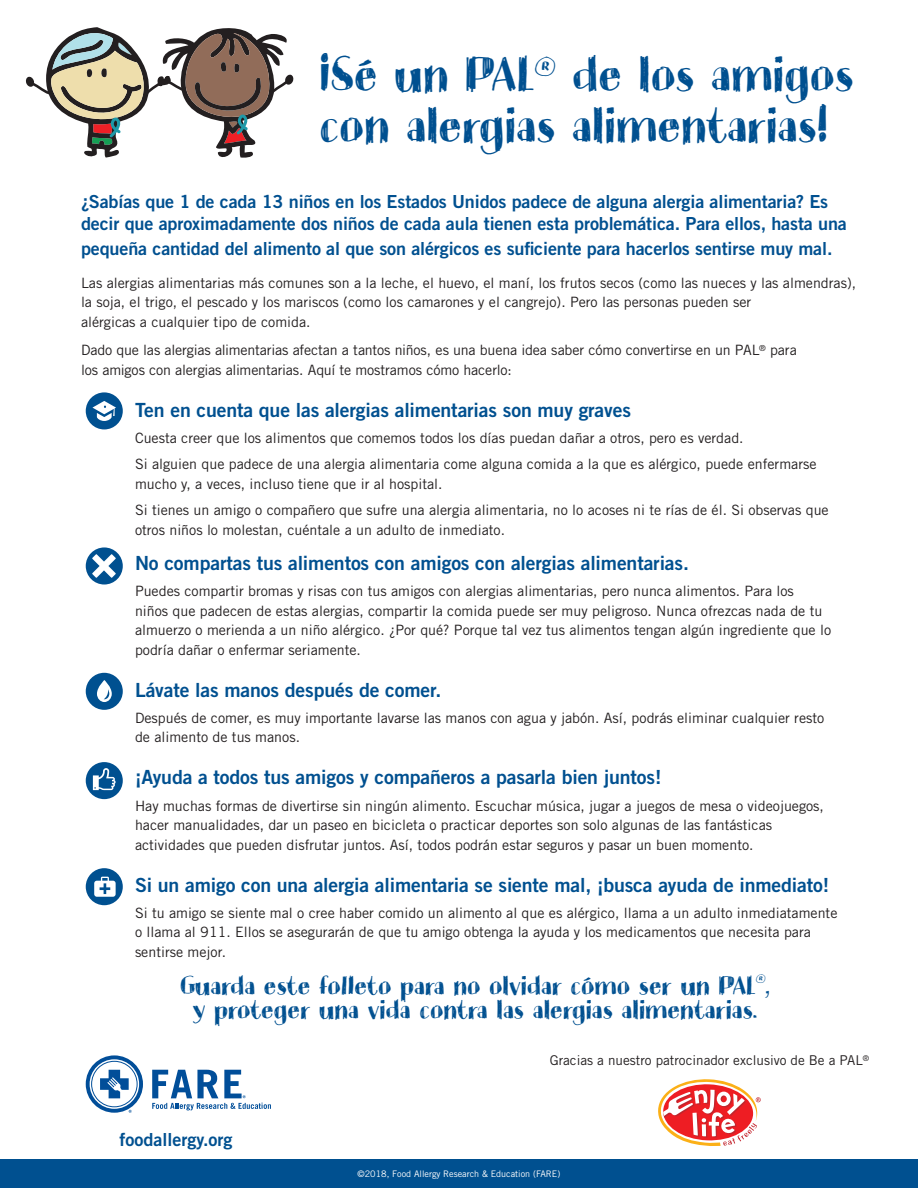
<style>
.page{position:relative;width:918px;height:1188px;background:#fff}
.page>*{position:absolute;margin:0;border:0;box-sizing:border-box;transform-origin:0 0}
.t1{font:42px "Legoix";color:#005090}
.t2{font:22.5px "Legoix";color:#005090}
.Subhead_Copy{font:19.5px "Trade Gothic LT Std Bd 2";letter-spacing:-.005em;color:#005090}
.Subhead_Copy-2{font:18px/21.6px "Trade Gothic LT Std Bd 2";letter-spacing:-.005em;color:#005090}
.Body_Copy{font:14.25px/19.5px "Trade Gothic LT Std";color:#231f20}
.t3{font:13.5px "Trade Gothic LT Std";color:#231f20}
.t4{font:11.4px "Legoix";color:#005090}
.t5{font:9px "Trade Gothic LT Std";color:#fff}
</style>
<div class="page">
<div style="left:0;top:1159px;width:918px;height:29px;background:#005090"></div>
<div style="left:86px;top:392px;width:37px;height:37px;background:#005090;border-radius:50%"></div>
<div style="left:86px;top:547px;width:37px;height:38px;background:#005090;border-radius:50%"></div>
<div style="left:86px;top:673px;width:37px;height:37px;background:#005090;border-radius:50%"></div>
<div style="left:86px;top:762px;width:37px;height:37px;background:#005090;border-radius:50%"></div>
<div style="left:86px;top:868px;width:37px;height:37px;background:#005090;border-radius:50%"></div>
<svg style="left:94px;top:877px;width:22px;height:20px"></svg>
<svg style="left:93px;top:768px;width:23px;height:22px"></svg>
<svg style="left:97px;top:680px;width:15px;height:22px"></svg>
<svg style="left:92px;top:401px;width:24px;height:20px"></svg>
<svg style="left:92px;top:554px;width:24px;height:24px"></svg>
<svg style="left:25px;top:27px;width:269px;height:131px"></svg>
<svg style="left:86px;top:1055px;width:57px;height:58px"></svg>
<svg style="left:152px;top:1070px;width:119px;height:40px"></svg>
<svg style="left:658px;top:1079px;width:103px;height:67px"></svg>
<p class="t1" style="left:320px;top:44px;width:536px">¡Sé un PAL<sup>®</sup> de los amigos</p>
<p class="t1" style="left:320px;top:94px;width:510px">con alergias alimentarias!</p>
<p class="Subhead_Copy-2" style="left:81px;top:190px;width:767px">¿Sabías que 1 de cada 13 niños en los Estados Unidos padece de alguna alergia alimentaria? Es decir que aproximadamente dos niños de cada aula tienen esta problemática. Para ellos, hasta una</p>
<p class="Subhead_Copy-2" style="left:81px;top:237px;width:753px">pequeña cantidad del alimento al que son alérgicos es suficiente para hacerlos sentirse muy mal.</p>
<p class="Body_Copy" style="left:81px;top:273px;width:777px">Las alergias alimentarias más comunes son a la leche, el huevo, el maní, los frutos secos (como las nueces y las almendras), la soja, el trigo, el pescado y los mariscos (como los camarones y el cangrejo). Pero las personas pueden ser</p>
<p class="Body_Copy" style="left:81px;top:312px;width:231px">alérgicas a cualquier tipo de comida.</p>
<p class="Body_Copy" style="left:81px;top:340px;width:717px">Dado que las alergias alimentarias afectan a tantos niños, es una buena idea saber cómo convertirse en un PAL<sup>®</sup> para</p>
<p class="Body_Copy" style="left:81px;top:360px;width:432px">los amigos con alergias alimentarias. Aquí te mostramos cómo hacerlo:</p>
<p class="Subhead_Copy" style="left:135px;top:398px;width:498px">Ten en cuenta que las alergias alimentarias son muy graves</p>
<p class="Body_Copy" style="left:135px;top:428px;width:610px">Cuesta creer que los alimentos que comemos todos los días puedan dañar a otros, pero es verdad.</p>
<p class="Body_Copy" style="left:135px;top:454px;width:683px">Si alguien que padece de una alergia alimentaria come alguna comida a la que es alérgico, puede enfermarse mucho y, a veces, incluso tiene que ir al hospital.</p>
<p class="Body_Copy" style="left:135px;top:500px;width:695px">Si tienes un amigo o compañero que sufre una alergia alimentaria, no lo acoses ni te rías de él. Si observas que otros niños lo molestan, cuéntale a un adulto de inmediato.</p>
<p class="Subhead_Copy" style="left:135px;top:551px;width:556px">No compartas tus alimentos con amigos con alergias alimentarias.</p>
<p class="Body_Copy" style="left:135px;top:581px;width:698px">Puedes compartir bromas y risas con tus amigos con alergias alimentarias, pero nunca alimentos. Para los<br>niños que padecen de estas alergias, compartir la comida puede ser muy peligroso. Nunca ofrezcas nada de tu almuerzo o merienda a un niño alérgico. ¿Por qué? Porque tal vez tus alimentos tengan algún ingrediente que lo podría dañar o enfermar seriamente.</p>
<p class="Subhead_Copy" style="left:135px;top:677px;width:308px">Lávate las manos después de comer.</p>
<p class="Body_Copy" style="left:135px;top:708px;width:691px">Después de comer, es muy importante lavarse las manos con agua y jabón. Así, podrás eliminar cualquier resto de alimento de tus manos.</p>
<p class="Subhead_Copy" style="left:135px;top:765px;width:528px">¡Ayuda a todos tus amigos y compañeros a pasarla bien juntos!</p>
<p class="Body_Copy" style="left:135px;top:796px;width:691px">Hay muchas formas de divertirse sin ningún alimento. Escuchar música, jugar a juegos de mesa o videojuegos, hacer manualidades, dar un paseo en bicicleta o practicar deportes son solo algunas de las fantásticas actividades que pueden disfrutar juntos. Así, todos podrán estar seguros y pasar un buen momento.</p>
<p class="Subhead_Copy" style="left:135px;top:872px;width:696px">Si un amigo con una alergia alimentaria se siente mal, ¡busca ayuda de inmediato!</p>
<p class="Body_Copy" style="left:135px;top:903px;width:704px">Si tu amigo se siente mal o cree haber comido un alimento al que es alérgico, llama a un adulto inmediatamente o llama al 911. Ellos se asegurarán de que tu amigo obtenga la ayuda y los medicamentos que necesita para sentirse mejor.</p>
<p class="t2" style="left:180px;top:969px;width:592px">Guarda este folleto para no olvidar cómo ser un PAL ,</p>
<p class="t4" style="left:756px;top:971px;width:11px">®</p>
<p class="t2" style="left:193px;top:993px;width:566px">y proteger una vida contra las alergias alimentarias.</p>
<p class="Subhead_Copy-2" style="left:119px;top:1129px;width:115px">foodallergy.org</p>
<p class="t3" style="left:550px;top:1052px;width:321px">Gracias a nuestro patrocinador exclusivo de Be a PAL<sup>®</sup></p>
<p class="t5" style="left:358px;top:1169px;width:204px">©2018, Food Allergy Research &amp; Education (FARE)</p>
</div>
